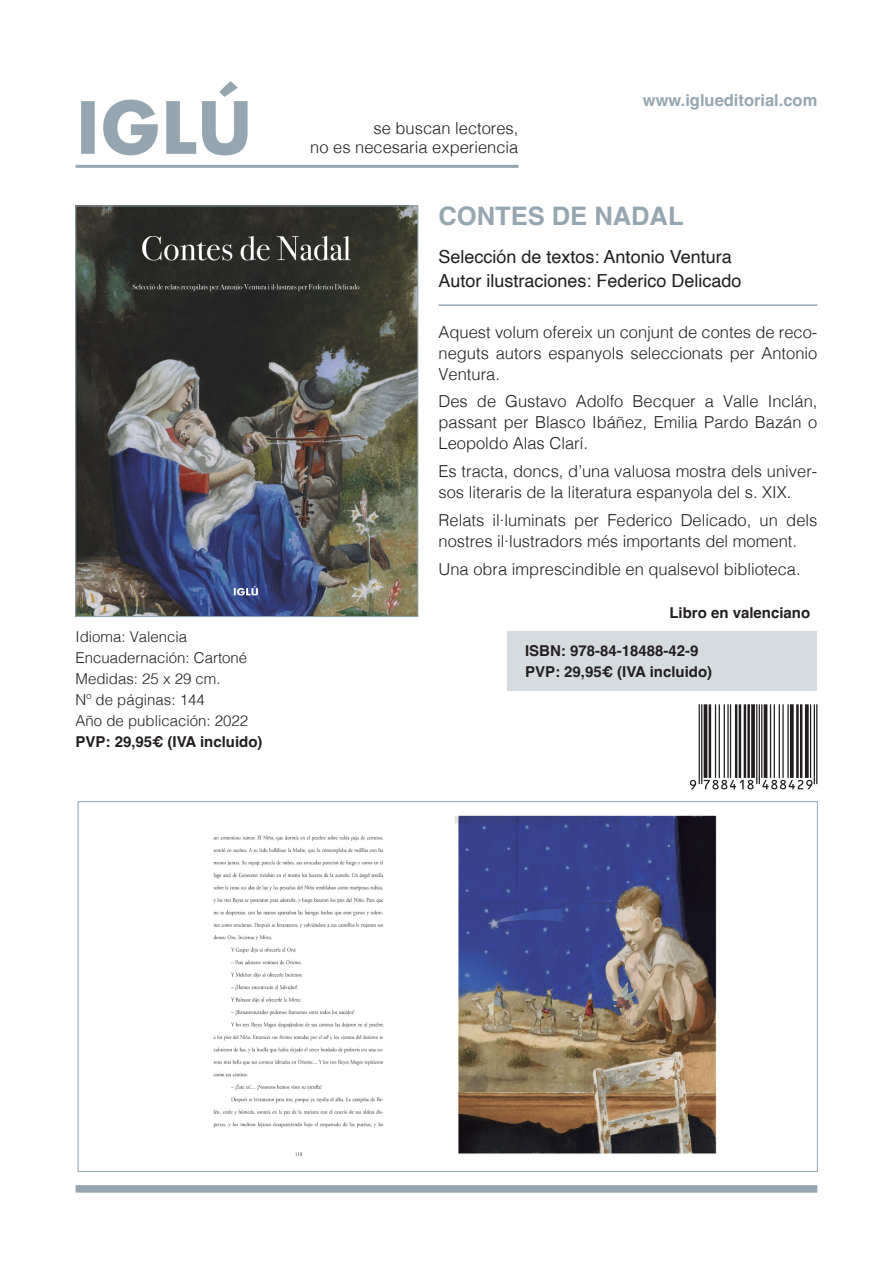
<style>
.page{position:relative;width:893px;height:1263px;background:#fff}
.page>*{position:absolute;margin:0;border:0;box-sizing:border-box;transform-origin:0 0}
.t1{font:700 25.5px "Helvetica";color:#95a6b0}
.t2{font:18px "Helvetica";color:#231f20}
.t3{font:300 16.5px/21px "Helvetica";color:#231f20;text-align:justify}
.t4{font:700 16.5px "Helvetica";color:#95a6b0}
.t5{font:300 15px "Helvetica";color:#231f20}
.t6{font:700 15px "Helvetica";color:#231f20}
</style>
<div class="page">
<img style="left:81px;top:81px;width:167px;height:75px">
<hr style="left:76px;top:165px;width:442px;height:3px;background:#95a6b0">
<img style="left:78px;top:208px;width:338px;height:407px">
<div style="left:76px;top:206px;width:342px;height:411px;border:1px solid #95a6b0"></div>
<hr style="left:438px;top:304px;width:379px;height:2px;background:#95a6b0">
<div style="left:76px;top:1185px;width:741px;height:8px;background:#95a6b0"></div>
<img style="left:213px;top:815px;width:504px;height:341px">
<div style="left:507px;top:631px;width:310px;height:60px;background:#d5dbdf"></div>
<hr style="left:816px;top:704px;width:1px;height:80px;background:#231f20">
<hr style="left:814px;top:704px;width:1px;height:80px;background:#231f20">
<hr style="left:810px;top:704px;width:1px;height:74px;background:#231f20">
<svg style="left:805px;top:704px;width:4px;height:74px"></svg>
<hr style="left:800px;top:704px;width:2px;height:74px;background:#231f20">
<hr style="left:796px;top:704px;width:3px;height:74px;background:#231f20">
<svg style="left:790px;top:704px;width:4px;height:74px"></svg>
<hr style="left:787px;top:704px;width:2px;height:74px;background:#231f20">
<hr style="left:782px;top:704px;width:2px;height:74px;background:#231f20">
<hr style="left:779px;top:704px;width:1px;height:74px;background:#231f20">
<hr style="left:774px;top:704px;width:1px;height:74px;background:#231f20">
<hr style="left:770px;top:704px;width:1px;height:74px;background:#231f20">
<hr style="left:764px;top:704px;width:3px;height:74px;background:#231f20">
<hr style="left:761px;top:704px;width:1px;height:74px;background:#231f20">
<hr style="left:759px;top:704px;width:1px;height:80px;background:#231f20">
<hr style="left:756px;top:704px;width:1px;height:80px;background:#231f20">
<svg style="left:751px;top:704px;width:4px;height:74px"></svg>
<hr style="left:747px;top:704px;width:3px;height:74px;background:#231f20">
<hr style="left:744px;top:704px;width:2px;height:74px;background:#231f20">
<hr style="left:739px;top:704px;width:2px;height:74px;background:#231f20">
<hr style="left:735px;top:704px;width:2px;height:74px;background:#231f20">
<hr style="left:730px;top:704px;width:1px;height:74px;background:#231f20">
<hr style="left:727px;top:704px;width:2px;height:74px;background:#231f20">
<hr style="left:724px;top:704px;width:1px;height:74px;background:#231f20">
<hr style="left:719px;top:704px;width:1px;height:74px;background:#231f20">
<hr style="left:715px;top:704px;width:1px;height:74px;background:#231f20">
<hr style="left:709px;top:704px;width:2px;height:74px;background:#231f20">
<hr style="left:704px;top:704px;width:3px;height:74px;background:#231f20">
<hr style="left:701px;top:704px;width:1px;height:80px;background:#231f20">
<hr style="left:699px;top:704px;width:1px;height:80px;background:#231f20">
<svg style="left:690px;top:780px;width:122px;height:9px"></svg>
<p class="t5" style="left:76px;top:624px;width:113px">Idioma: Valencia</p>
<p class="t5" style="left:76px;top:645px;width:173px">Encuadernación: Cartoné</p>
<p class="t5" style="left:76px;top:666px;width:147px">Medidas: 25 x 29 cm.</p>
<p class="t5" style="left:76px;top:687px;width:131px">Nº de páginas: 144</p>
<p class="t5" style="left:76px;top:708px;width:174px">Año de publicación: 2022</p>
<p class="t6" style="left:76px;top:733px;width:189px">PVP: 29,95€ (IVA incluido)</p>
<p class="t3" style="left:373px;top:116px;width:146px">se buscan lectores,</p>
<p class="t3" style="left:310px;top:136px;width:210px">no es necesaria experiencia</p>
<p class="t4" style="left:643px;top:90px;width:176px">www.iglueditorial.com</p>
<p class="t1" style="left:438px;top:200px;width:247px">CONTES DE NADAL</p>
<p class="t2" style="left:438px;top:242px;width:295px">Selección de textos: Antonio Ventura</p>
<p class="t2" style="left:438px;top:266px;width:305px">Autor ilustraciones: Federico Delicado</p>
<p class="t3" style="left:438px;top:320px;width:380px">Aquest volum ofereix un conjunt de contes de reco&shy;neguts autors espanyols seleccionats per Antonio Ventura.</p>
<p class="t3" style="left:438px;top:390px;width:380px">Des de Gustavo Adolfo Becquer a Valle Inclán, passant per Blasco Ibáñez, Emilia Pardo Bazán o Leopoldo Alas Clarí.</p>
<p class="t3" style="left:438px;top:459px;width:380px">Es tracta, doncs, d’una valuosa mostra dels univer&shy;sos literaris de la literatura espanyola del s. XIX.</p>
<p class="t3" style="left:438px;top:508px;width:380px">Relats il·luminats per Federico Delicado, un dels nostres il·lustradors més importants del moment.</p>
<p class="t3" style="left:438px;top:557px;width:364px">Una obra imprescindible en qualsevol biblioteca.</p>
<p class="t6" style="left:669px;top:603px;width:142px">Libro en valenciano</p>
<p class="t6" style="left:525px;top:642px;width:175px">ISBN: 978-84-18488-42-9</p>
<p class="t6" style="left:525px;top:663px;width:189px">PVP: 29,95€ (IVA incluido)</p>
</div>
